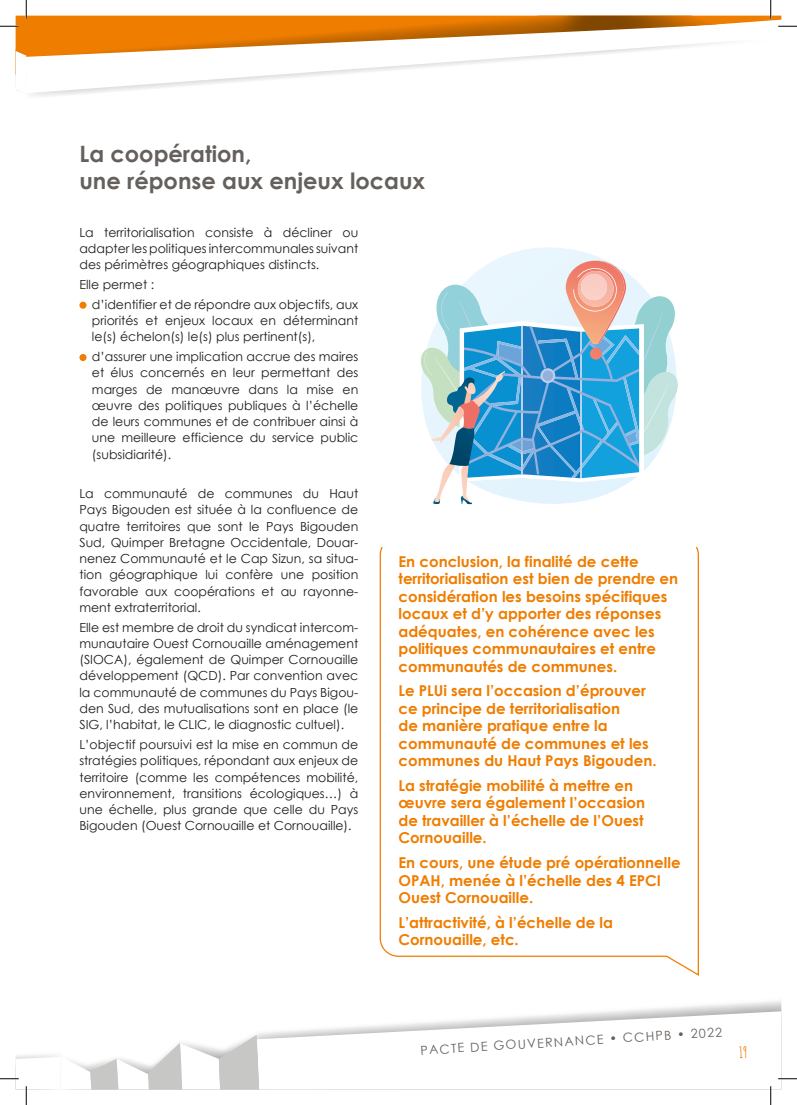
<style>
.page{position:relative;width:797px;height:1105px;background:#fff}
.page>*{position:absolute;margin:0;border:0;box-sizing:border-box;transform-origin:0 0}
.t1{font:700 22.5px/27px "Century Gothic";color:#66605d}
.t2{font:700 15px/17.5px "Century Gothic";color:#ef7d00}
.t3{font:700 15px "Amatic SC";color:#ef7d00}
.t4{font:12.5px/16.2px "Century Gothic";color:#1d1d1b;text-align:justify}
.t5{font:12.5px "Century Gothic";color:#66605d}
</style>
<div class="page">
<img style="left:16px;top:49px;width:10px;height:2px">
<img style="left:27px;top:16px;width:691px;height:6px">
<svg style="left:256px;top:1011px;width:525px;height:78px"></svg>
<svg style="left:26px;top:22px;width:723px;height:71px"></svg>
<svg style="left:16px;top:51px;width:12px;height:42px"></svg>
<div style="left:79px;top:302px;width:7px;height:7px;background:#ef7d00;border-radius:50%"></div>
<div style="left:79px;top:354px;width:7px;height:7px;background:#ef7d00;border-radius:50%"></div>
<svg style="left:379px;top:547px;width:320px;height:429px"></svg>
<svg style="left:494px;top:247px;width:113px;height:14px"></svg>
<svg style="left:421px;top:261px;width:257px;height:243px"></svg>
<svg style="left:0;top:25px;width:19px;height:2px"></svg>
<svg style="left:778px;top:25px;width:19px;height:2px"></svg>
<svg style="left:778px;top:1078px;width:19px;height:1px"></svg>
<svg style="left:25px;top:0;width:2px;height:19px"></svg>
<svg style="left:0;top:1035px;width:259px;height:70px"></svg>
<svg style="left:770px;top:0;width:1px;height:19px"></svg>
<svg style="left:770px;top:1086px;width:1px;height:19px"></svg>
<h1 class="t1" style="left:79px;top:140px;width:347px">La coopération,<br>une réponse aux enjeux locaux</h1>
<p class="t4" style="left:79px;top:224px;width:280px">La territorialisation consiste à décliner ou adapter les politiques intercommunales suivant des périmètres géographiques distincts.</p>
<p class="t4" style="left:92px;top:274px;width:268px;line-height:19.8px;text-indent:-12px">Elle permet :<br>d’identifier et de répondre aux objectifs, aux</p>
<p class="t4" style="left:92px;top:312px;width:268px">priorités et enjeux locaux en déterminant le(s) échelon(s) le(s) plus pertinent(s),</p>
<p class="t4" style="left:92px;top:348px;width:268px">d’assurer une implication accrue des maires et élus concernés en leur permettant des marges de manœuvre dans la mise en œuvre des politiques publiques à l’échelle de leurs communes et de contribuer ainsi à une meilleure efficience du service public (subsidiarité).</p>
<p class="t4" style="left:79px;top:485px;width:280px">La communauté de communes du Haut Pays Bigouden est située à la confluence de quatre territoires que sont le Pays Bigouden Sud, Quimper Bretagne Occidentale, Douar&shy;nenez Communauté et le Cap Sizun, sa situa&shy;tion géographique lui confère une position favorable aux coopérations et au rayonne&shy;ment extraterritorial.</p>
<p class="t4" style="left:79px;top:619px;width:280px">Elle est membre de droit du syndicat intercom&shy;munautaire Ouest Cornouaille aménagement (SIOCA), également de Quimper Cornouaille développement (QCD). Par convention avec la communauté de communes du Pays Bigou&shy;den Sud, des mutualisations sont en place (le SIG, l’habitat, le CLIC, le diagnostic cultuel).</p>
<p class="t4" style="left:79px;top:736px;width:280px">L’objectif poursuivi est la mise en commun de stratégies politiques, répondant aux enjeux de territoire (comme les compétences mobilité, environnement, transitions écologiques…) à une échelle, plus grande que celle du Pays Bigouden (Ouest Cornouaille et Cornouaille).</p>
<p class="t2" style="left:398px;top:552px;width:281px">En conclusion, la finalité de cette territorialisation est bien de prendre en considération les besoins spécifiques locaux et d’y apporter des réponses adéquates, en cohérence avec les politiques communautaires et entre communautés de communes.</p>
<p class="t2" style="left:398px;top:682px;width:259px">Le PLUi sera l’occasion d’éprouver ce principe de territorialisation<br>de manière pratique entre la communauté de communes et les communes du Haut Pays Bigouden.</p>
<p class="t2" style="left:398px;top:776px;width:248px">La stratégie mobilité à mettre en œuvre sera également l’occasion de travailler à l’échelle de l’Ouest<br>Cornouaille.</p>
<p class="t2" style="left:398px;top:853px;width:284px">En cours, une étude pré opérationnelle<br>OPAH, menée à l’échelle des 4 EPCI<br>Ouest Cornouaille.</p>
<p class="t2" style="left:398px;top:913px;width:216px">L’attractivité, à l’échelle de la<br>Cornouaille, etc.</p>
<p class="t5" style="left:420px;top:1044px;width:304px;rotate:-4deg">PACTE DE GOUVERNANCE • CCHPB • 2022</p>
<p class="t3" style="left:738px;top:1042px;width:10px">19</p>
</div>
